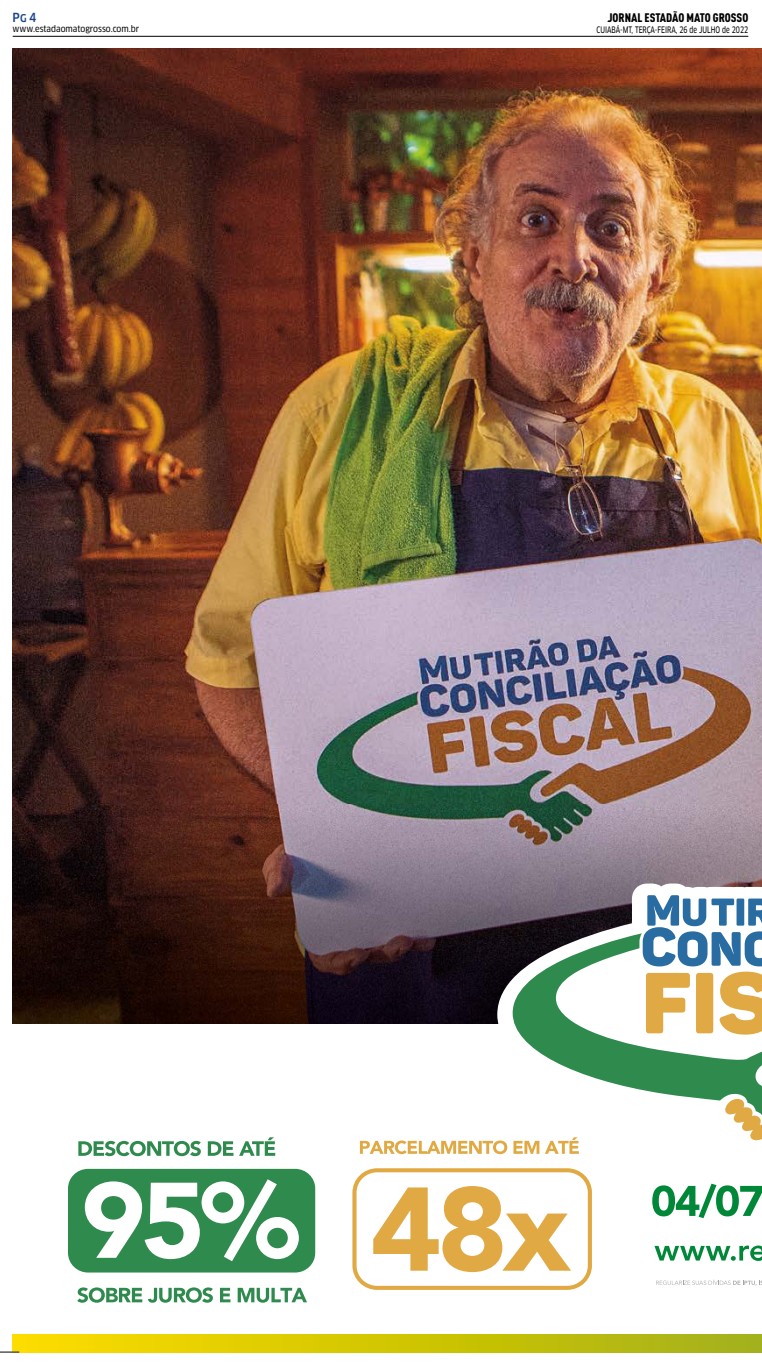
<style>
.page{position:relative;width:762px;height:1365px;background:#fff}
.page>*{position:absolute;margin:0;border:0;box-sizing:border-box;transform-origin:0 0}
.t1{font:12.25px "DIN Cond Black Alternate";color:#000}
.t2{font:500 condensed 12.25px "Clan OT";color:#17428b}
.t3{font:8.75px "Clan OT Narrow News";color:#000;scale:.8 1}
.t4{font:8.75px "Clan OT Narrow News";color:#000}
.s1{font-size:10.5px}
</style>
<div class="page">
<hr style="left:13px;top:36px;width:735px;height:1px;background:#000">
<img style="left:13px;top:49px;width:748px;height:974px">
<img style="left:12px;top:804px;width:32px;height:219px">
<svg style="left:12px;top:1334px;width:749px;height:17px;background:#d0c606"></svg>
<svg style="left:497px;top:879px;width:264px;height:275px"></svg>
<svg style="left:512px;top:933px;width:249px;height:207px"></svg>
<svg style="left:723px;top:1097px;width:38px;height:44px"></svg>
<svg style="left:642px;top:895px;width:119px;height:139px"></svg>
<svg style="left:656px;top:1279px;width:105px;height:6px"></svg>
<svg style="left:652px;top:1183px;width:109px;height:34px"></svg>
<svg style="left:654px;top:1245px;width:107px;height:15px"></svg>
<div style="left:68px;top:1168px;width:247px;height:104px;background:#2e8a4d;border-radius:20px"></div>
<svg style="left:78px;top:1140px;width:123px;height:15px"></svg>
<svg style="left:208px;top:1141px;width:25px;height:14px"></svg>
<svg style="left:239px;top:1137px;width:36px;height:18px"></svg>
<svg style="left:85px;top:1179px;width:214px;height:81px"></svg>
<svg style="left:77px;top:1287px;width:65px;height:15px"></svg>
<svg style="left:148px;top:1287px;width:65px;height:15px"></svg>
<svg style="left:220px;top:1287px;width:10px;height:15px"></svg>
<svg style="left:237px;top:1287px;width:70px;height:15px"></svg>
<svg style="left:360px;top:1140px;width:147px;height:13px"></svg>
<svg style="left:513px;top:1137px;width:65px;height:16px"></svg>
<svg style="left:352px;top:1168px;width:240px;height:121px"></svg>
<svg style="left:12px;top:49px;width:13px;height:1px"></svg>
<svg style="left:0;top:1351px;width:25px;height:2px"></svg>
<h1 class="t2" style="left:13px;top:10px;width:25px">P<span class="s1">G</span> 4</h1>
<p class="t4" style="left:13px;top:24px;width:128px">www.estadaomatogrosso.com.br</p>
<h1 class="t1" style="left:607px;top:10px;width:142px">JORNAL ESTADÃO MATO GROSSO</h1>
<p class="t3" style="left:596px;top:24px;width:191px">CUIABÁ-MT, TERÇA-FEIRA, 26 de JULHO de 2022</p>
</div>
